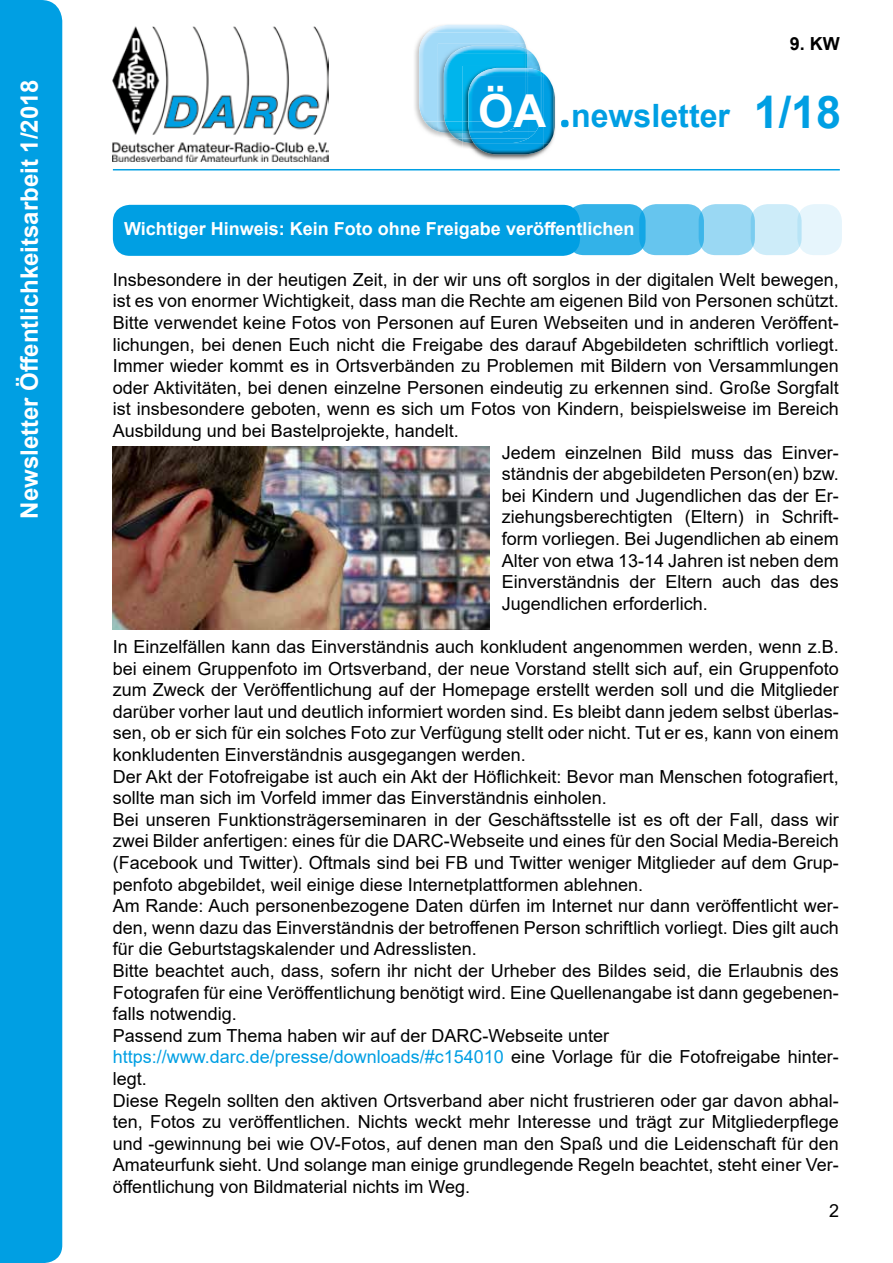
<style>
.page{position:relative;width:893px;height:1263px;background:#fff}
.page>*{position:absolute;margin:0;border:0;box-sizing:border-box;transform-origin:0 0}
.t1{font:700 45px "Arial";color:#009fe3}
.t2{font:700 32.1px "Arial";color:#009fe3}
.t3{font:700 24px "Arial";color:#fff}
.t4{font:18px/21.6px "Arial";color:#000}
.t5{font:700 18px "Arial";color:#fff}
.t6{font:700 18px "Arial";color:#000}
.s1{font-size:45.45px;color:#fff}
.s2{color:#009fe3}
</style>
<div class="page">
<div style="left:0;top:0;width:62px;height:1263px;background:#009fe3"></div>
<img style="left:113px;top:27px;width:215px;height:134px">
<hr style="left:113px;top:169px;width:727px;height:1px;background:#009fe3">
<img style="left:414px;top:24px;width:112px;height:112px">
<img style="left:419px;top:25px;width:100px;height:8px">
<svg style="left:425px;top:122px;width:13px;height:9px"></svg>
<img style="left:419px;top:33px;width:106px;height:89px">
<img style="left:448px;top:139px;width:14px;height:8px">
<img style="left:438px;top:44px;width:88px;height:78px">
<img style="left:444px;top:46px;width:82px;height:8px">
<img style="left:444px;top:54px;width:82px;height:68px">
<img style="left:471px;top:75px;width:83px;height:85px">
<img style="left:462px;top:66px;width:64px;height:56px">
<svg style="left:526px;top:49px;width:20px;height:27px"></svg>
<img style="left:477px;top:68px;width:49px;height:8px">
<svg style="left:450px;top:122px;width:21px;height:19px"></svg>
<img style="left:480px;top:89px;width:75px;height:65px">
<img style="left:474px;top:143px;width:69px;height:6px">
<img style="left:541px;top:76px;width:12px;height:67px">
<img style="left:471px;top:76px;width:70px;height:67px">
<img style="left:469px;top:132px;width:60px;height:7px">
<img style="left:469px;top:132px;width:36px;height:1px">
<img style="left:527px;top:76px;width:13px;height:56px">
<img style="left:468px;top:76px;width:59px;height:56px">
<img style="left:468px;top:76px;width:58px;height:46px">
<div style="left:561px;top:120px;width:7px;height:7px;background:#009fe3;border-radius:3px"></div>
<div style="left:113px;top:205px;width:467px;height:51px;background:#009fe3;border-radius:17px"></div>
<svg style="left:567px;top:204px;width:79px;height:51px;fill:#33b2e8"></svg>
<svg style="left:639px;top:204px;width:65px;height:51px;fill:#66c5ee"></svg>
<div style="left:699px;top:204px;width:56px;height:51px;background:#9ad8f3;border-radius:17px"></div>
<div style="left:751px;top:204px;width:51px;height:51px;background:#cdecf9;border-radius:17px"></div>
<svg style="left:797px;top:204px;width:45px;height:51px;fill:#e6f5fc"></svg>
<img style="left:113px;top:446px;width:376px;height:183px">
<h3 class="t3" style="left:13px;top:519px;width:441px;rotate:-90deg">Newsletter Öffentlichkeitsarbeit 1/2018</h3>
<h2 class="t2" style="left:478px;top:93px;width:253px"><span class="s1">ÖA</span> newsletter</h2>
<p class="t6" style="left:790px;top:31px;width:52px">9. KW</p>
<h1 class="t1" style="left:754px;top:81px;width:89px">1/18</h1>
<p class="t5" style="left:124px;top:216px;width:512px">Wichtiger Hinweis: Kein Foto ohne Freigabe veröffentlichen</p>
<p class="t4" style="left:113px;top:268px;width:727px">Insbesondere in der heutigen Zeit, in der wir uns oft sorglos in der digitalen Welt bewegen,</p>
<p class="t4" style="left:113px;top:290px;width:728px">ist es von enormer Wichtigkeit, dass man die Rechte am eigenen Bild von Personen schützt.</p>
<p class="t4" style="left:113px;top:312px;width:728px">Bitte verwendet keine Fotos von Personen auf Euren Webseiten und in anderen Veröffent-</p>
<p class="t4" style="left:113px;top:333px;width:728px">lichungen, bei denen Euch nicht die Freigabe des darauf Abgebildeten schriftlich vorliegt.</p>
<p class="t4" style="left:113px;top:355px;width:728px">Immer wieder kommt es in Ortsverbänden zu Problemen mit Bildern von Versammlungen</p>
<p class="t4" style="left:113px;top:376px;width:728px">oder Aktivitäten, bei denen einzelne Personen eindeutig zu erkennen sind. Große Sorgfalt</p>
<p class="t4" style="left:113px;top:398px;width:727px">ist insbesondere geboten, wenn es sich um Fotos von Kindern, beispielsweise im Bereich</p>
<p class="t4" style="left:113px;top:420px;width:348px">Ausbildung und bei Bastelprojekte, handelt.</p>
<p class="t4" style="left:502px;top:441px;width:338px">Jedem einzelnen Bild muss das Einver-</p>
<p class="t4" style="left:502px;top:463px;width:338px">ständnis der abgebildeten Person(en) bzw.</p>
<p class="t4" style="left:502px;top:484px;width:338px">bei Kindern und Jugendlichen das der Er-</p>
<p class="t4" style="left:502px;top:506px;width:338px">ziehungsberechtigten (Eltern) in Schrift-</p>
<p class="t4" style="left:502px;top:528px;width:338px">form vorliegen. Bei Jugendlichen ab einem</p>
<p class="t4" style="left:502px;top:549px;width:338px">Alter von etwa 13-14 Jahren ist neben dem</p>
<p class="t4" style="left:502px;top:571px;width:338px">Einverständnis der Eltern auch das des</p>
<p class="t4" style="left:502px;top:592px;width:208px">Jugendlichen erforderlich.</p>
<p class="t4" style="left:113px;top:636px;width:728px">In Einzelfällen kann das Einverständnis auch konkludent angenommen werden, wenn z.B. bei einem Gruppenfoto im Ortsverband, der neue Vorstand stellt sich auf, ein Gruppenfoto zum Zweck der Veröffentlichung auf der Homepage erstellt werden soll und die Mitglieder darüber vorher laut und deutlich informiert worden sind. Es bleibt dann jedem selbst überlas&shy;sen, ob er sich für ein solches Foto zur Verfügung stellt oder nicht. Tut er es, kann von einem konkludenten Einverständnis ausgegangen werden.<br>Der Akt der Fotofreigabe ist auch ein Akt der Höflichkeit: Bevor man Menschen fotografiert, sollte man sich im Vorfeld immer das Einverständnis einholen.<br>Bei unseren Funktionsträgerseminaren in der Geschäftsstelle ist es oft der Fall, dass wir zwei Bilder anfertigen: eines für die DARC-Webseite und eines für den Social Media-Bereich (Facebook und Twitter). Oftmals sind bei FB und Twitter weniger Mitglieder auf dem Grup&shy;penfoto abgebildet, weil einige diese Internetplattformen ablehnen.<br>Am Rande: Auch personenbezogene Daten dürfen im Internet nur dann veröffentlicht wer&shy;den, wenn dazu das Einverständnis der betroffenen Person schriftlich vorliegt. Dies gilt auch für die Geburtstagskalender und Adresslisten.<br>Bitte beachtet auch, dass, sofern ihr nicht der Urheber des Bildes seid, die Erlaubnis des Fotografen für eine Veröffentlichung benötigt wird. Eine Quellenangabe ist dann gegebenen&shy;falls notwendig.<br>Passend zum Thema haben wir auf der DARC-Webseite unter <span class="s2">https://www.darc.de/presse/downloads/#c154010</span> eine Vorlage für die Fotofreigabe hinter&shy;legt.<br>Diese Regeln sollten den aktiven Ortsverband aber nicht frustrieren oder gar davon abhal&shy;ten, Fotos zu veröffentlichen. Nichts weckt mehr Interesse und trägt zur Mitgliederpflege und -gewinnung bei wie OV-Fotos, auf denen man den Spaß und die Leidenschaft für den Amateurfunk sieht. Und solange man einige grundlegende Regeln beachtet, steht einer Ver&shy;öffentlichung von Bildmaterial nichts im Weg.</p>
<p class="t4" style="left:829px;top:1199px;width:12px">2</p>
</div>
